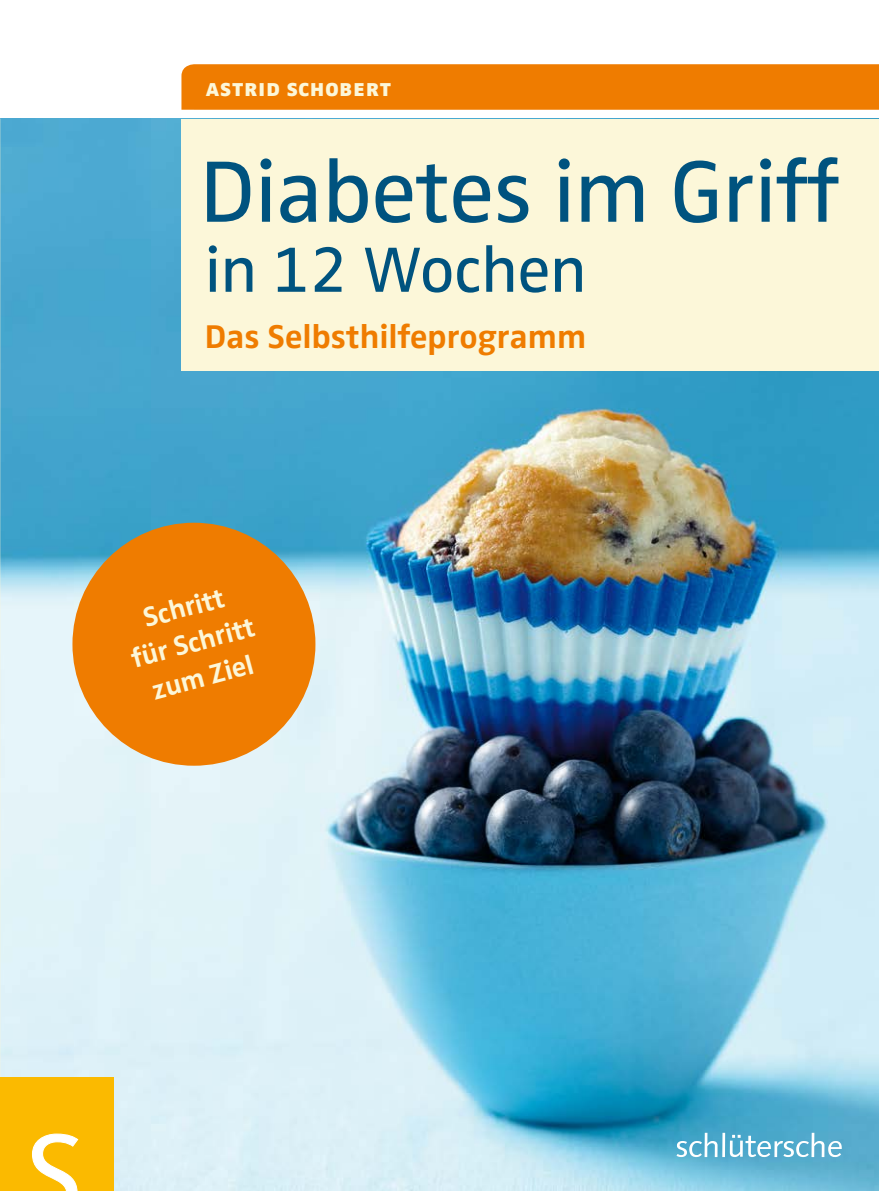
<style>
.page{position:relative;width:879px;height:1191px;background:#fff}
.page>*{position:absolute;margin:0;border:0;box-sizing:border-box;transform-origin:0 0}
.t1{font:90px "Zwo Pro";letter-spacing:-.005em;color:#00537f}
.t2{font:66px "Zwo Pro";letter-spacing:-.005em;color:#00537f}
.t3{font:700 34px "Zwo";color:#ef7c00}
.t4{font:700 28px/36px "Zwo Pro";color:#fcf7d9;text-align:center}
.t5{font:25px "Zwo Extra Bold SC";color:#fcf7d9}
</style>
<div class="page">
<img style="left:0;top:119px;width:879px;height:1072px">
<div style="left:181px;top:64px;width:698px;height:46px;background:#ef7c00"></div>
<svg style="left:676px;top:1132px;width:41px;height:25px"></svg>
<hr style="left:722px;top:1132px;width:3px;height:25px;background:#fff">
<svg style="left:730px;top:1132px;width:112px;height:25px"></svg>
<div style="left:0;top:1077px;width:113px;height:114px;background:#fbba00"></div>
<svg style="left:32px;top:1133px;width:47px;height:58px"></svg>
<div style="left:181px;top:119px;width:698px;height:251px;background:#fcf7d9"></div>
<div style="left:72px;top:523px;width:243px;height:242px;background:#ef7c00;border-radius:50%"></div>
<p class="t5" style="left:206px;top:73px;width:187px">astrid schobert</p>
<h1 class="t1" style="left:200px;top:140px;width:640px">Diabetes im Griff</h1>
<h2 class="t2" style="left:205px;top:231px;width:383px">in 12 Wochen</h2>
<p class="t3" style="left:205px;top:316px;width:383px">Das Selbsthilfeprogramm</p>
<p class="t4" style="left:118px;top:607px;width:128px;rotate:-15deg">Schritt für Schritt zum Ziel</p>
</div>
